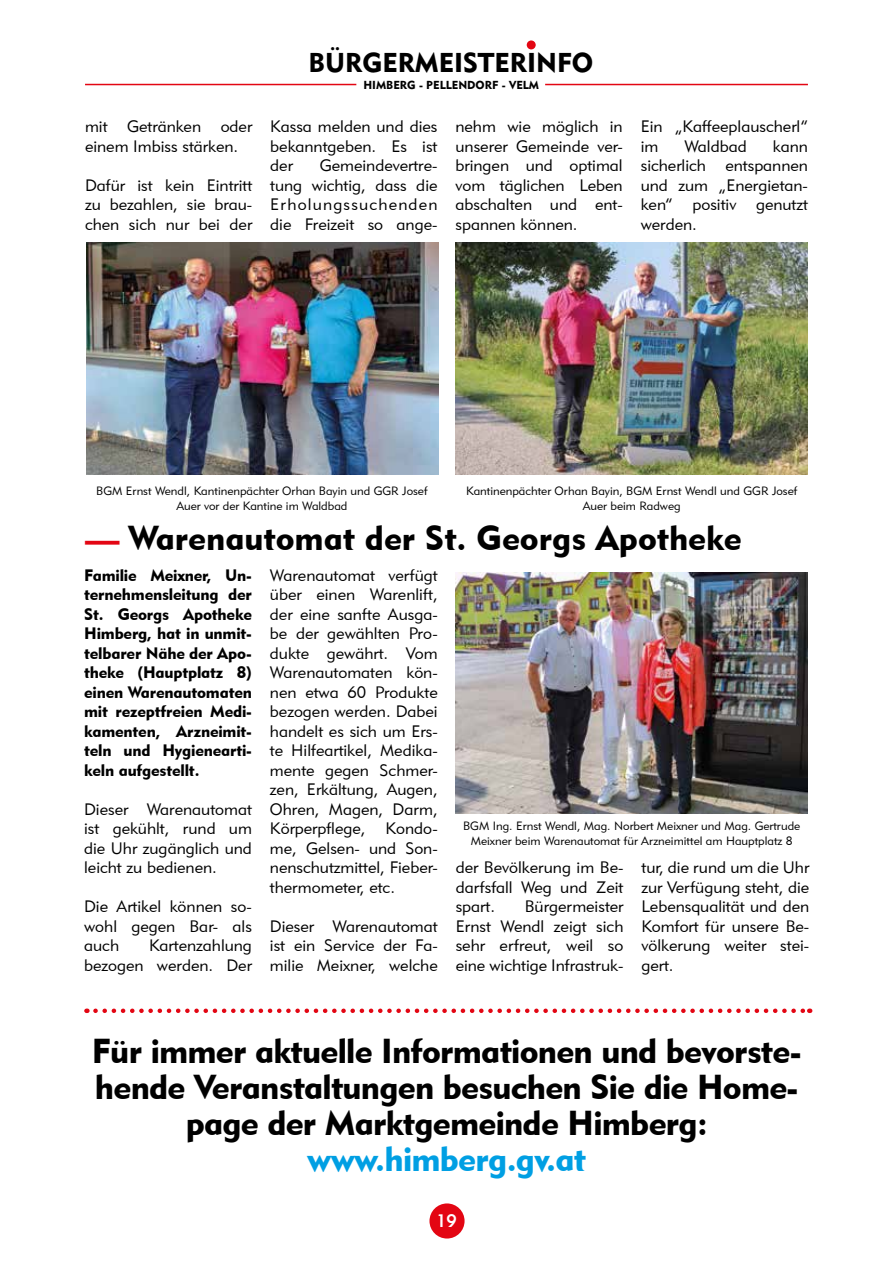
<style>
.page{position:relative;width:893px;height:1263px;background:#fff}
.page>*{position:absolute;margin:0;border:0;box-sizing:border-box;transform-origin:0 0}
.t1{font:34.5px/36px "Geometric 415 BT Black A";letter-spacing:-.02em;color:#000;text-align:center}
.t2{font:34.5px "Geometric 415 BT Black A";color:#000}
.t3{font:34.5px "Geometric 415 BT Black A";letter-spacing:-.02em;color:#009fe3}
.t4{font:27px "Geometric 415 BT Black A";color:#000}
.t5{font:18px "Geometric 415 BT Medium A";color:#fff}
.t6{font:16.5px/19.5px "Geometric 415 BT Lite A";color:#000;text-align:justify}
.t7{font:16.5px/19.5px "Geometric 415 BT Black A";letter-spacing:-.01em;color:#000;text-align:justify}
.t8{font:12px/14.4px "Geometric 415 BT Lite A";color:#000;text-align:center}
.t9{font:11.55px "Geometric 415 BT Black A";color:#000}
.s1{color:#e30613}
</style>
<div class="page">
<div style="left:527px;top:40px;width:9px;height:9px;background:#e30613;border-radius:50%"></div>
<hr style="left:85px;top:84px;width:271px;height:1px;background:#e30613">
<hr style="left:545px;top:84px;width:263px;height:1px;background:#e30613">
<div style="left:429px;top:1203px;width:36px;height:35px;background:#e30613;border-radius:50%"></div>
<img style="left:86px;top:242px;width:352px;height:233px">
<img style="left:455px;top:242px;width:353px;height:233px">
<img style="left:455px;top:572px;width:353px;height:241px">
<svg style="left:95px;top:1008px;width:715px;height:5px"></svg>
<p class="t6" style="left:85px;top:116px;width:169px">mit Getränken oder einem Imbiss stärken.</p>
<p class="t6" style="left:85px;top:175px;width:169px">Dafür ist kein Eintritt zu bezahlen, sie brau&shy;chen sich nur bei der</p>
<h2 class="t4" style="left:309px;top:47px;width:286px">BÜRGERMEISTERINFO</h2>
<p class="t9" style="left:363px;top:78px;width:177px">HIMBERG - PELLENDORF - VELM</p>
<p class="t6" style="left:270px;top:116px;width:169px">Kassa melden und dies bekanntgeben. Es ist der</p>
<p class="t6" style="left:270px;top:155px;width:169px;text-indent:49px">Gemeindevertre&shy;tung wichtig, dass die Erholungssuchenden die Freizeit so ange-</p>
<p class="t6" style="left:455px;top:116px;width:169px">nehm wie möglich in unserer Gemeinde ver&shy;bringen und optimal vom täglichen Leben abschalten und ent&shy;spannen können.</p>
<p class="t6" style="left:641px;top:116px;width:169px">Ein „Kaffeeplauscherl“ im</p>
<p class="t6" style="left:684px;top:136px;width:64px">Waldbad</p>
<p class="t6" style="left:641px;top:136px;width:169px;text-indent:132px">kann sicherlich entspannen und zum „Energietan&shy;ken“ positiv genutzt werden.</p>
<p class="t8" style="left:96px;top:484px;width:333px">BGM Ernst Wendl, Kantinenpächter Orhan Bayin und GGR Josef<br>Auer vor der Kantine im Waldbad</p>
<p class="t8" style="left:466px;top:484px;width:333px">Kantinenpächter Orhan Bayin, BGM Ernst Wendl und GGR Josef<br>Auer beim Radweg</p>
<h1 class="t2" style="left:85px;top:517px;width:658px"><span class="s1">—</span> Warenautomat der St. Georgs Apotheke</h1>
<p class="t7" style="left:84px;top:565px;width:169px">Familie Meixner, Un&shy;ternehmensleitung der St. Georgs Apotheke Himberg, hat in unmit&shy;telbarer Nähe der Apo&shy;theke (Hauptplatz 8) einen Warenautomaten mit rezeptfreien Medi&shy;kamenten, Arzneimit&shy;teln und Hygienearti&shy;keln aufgestellt.</p>
<p class="t6" style="left:84px;top:799px;width:169px">Dieser Warenautomat ist gekühlt, rund um die Uhr zugänglich und leicht zu bedienen.</p>
<p class="t6" style="left:84px;top:896px;width:169px">Die Artikel können so&shy;wohl gegen Bar- als auch</p>
<p class="t6" style="left:270px;top:565px;width:169px">Warenautomat verfügt über einen Warenlift, der eine sanfte Ausga&shy;be der gewählten Pro&shy;dukte gewährt. Vom Warenautomaten kön&shy;nen etwa 60 Produkte bezogen werden. Dabei handelt es sich um Ers&shy;te Hilfeartikel, Medika&shy;mente gegen Schmer&shy;zen, Erkältung, Augen, Ohren, Magen, Darm, Körperpflege, Kondo&shy;me, Gelsen- und Son&shy;nenschutzmittel, Fieber&shy;thermometer, etc.</p>
<p class="t6" style="left:270px;top:916px;width:169px">Dieser Warenautomat ist ein Service der Fa&shy;milie Meixner, welche</p>
<p class="t8" style="left:463px;top:819px;width:339px">BGM Ing. Ernst Wendl, Mag. Norbert Meixner und Mag. Gertrude<br>Meixner beim Warenautomat für Arzneimittel am Hauptplatz 8</p>
<p class="t6" style="left:456px;top:857px;width:169px">der Bevölkerung im Be&shy;darfsfall Weg und Zeit spart.</p>
<p class="t6" style="left:641px;top:857px;width:169px">tur, die rund um die Uhr zur Verfügung steht, die Lebensqualität und den Komfort für unsere Be&shy;völkerung weiter stei&shy;gert.</p>
<p class="t6" style="left:456px;top:896px;width:169px;text-indent:69px">Bürgermeister Ernst Wendl zeigt sich sehr erfreut, weil so eine wichtige Infrastruk-</p>
<p class="t6" style="left:84px;top:935px;width:169px;text-align:right">Kartenzahlung<br>bezogen werden. Der</p>
<h1 class="t1" style="left:92px;top:1032px;width:711px">Für immer aktuelle Informationen und bevorste&shy;hende Veranstaltungen besuchen Sie die Home&shy;page der Marktgemeinde Himberg:</h1>
<h1 class="t3" style="left:307px;top:1137px;width:280px">www.himberg.gv.at</h1>
<p class="t5" style="left:436px;top:1210px;width:22px">19</p>
</div>
